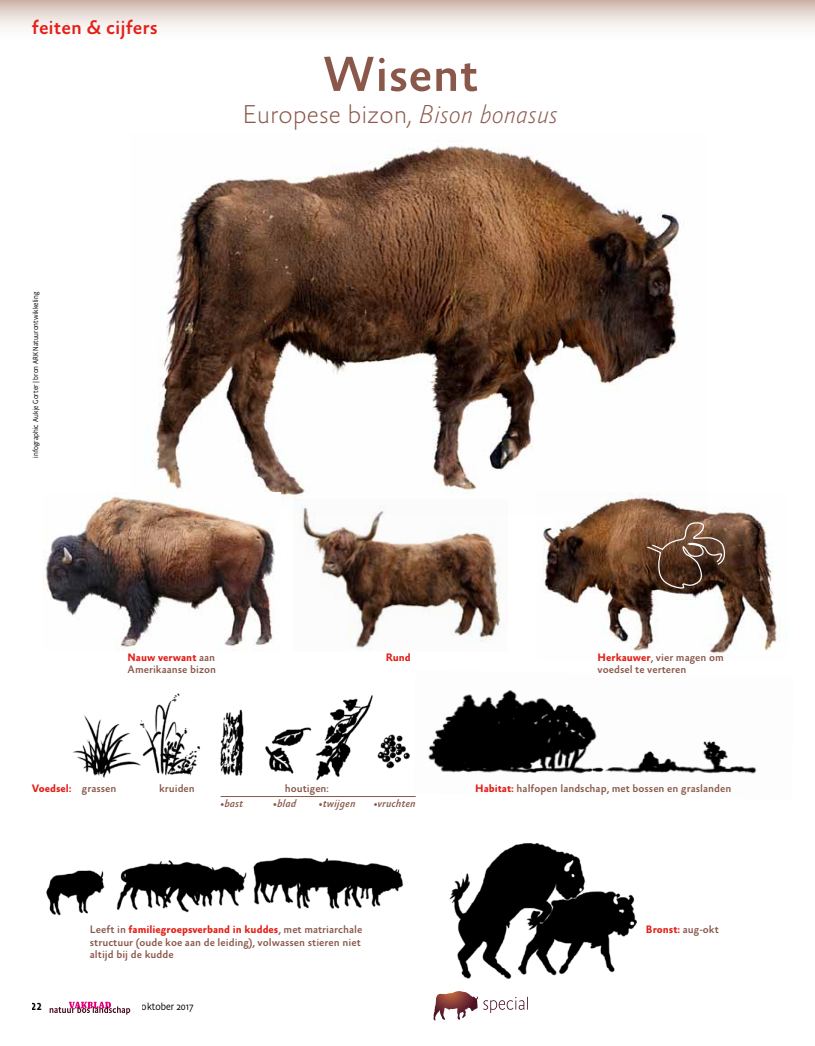
<style>
.page{position:relative;width:815px;height:1046px;background:#fff}
.page>*{position:absolute;margin:0;border:0;box-sizing:border-box;transform-origin:0 0}
.t1{font:500 50px "Absara Sans";color:#8a584b}
.t2{font:100 26.25px "Absara Sans";color:#8a584b}
.t3{font:500 20px "Absara Sans TF";color:#e32119}
.t4{font:500 11px/12.5px "Absara Sans";color:#8a584b}
.t5{font:italic 500 11px "Absara Sans";color:#8a584b}
.t6{font:700 11px "Absara Sans";color:#e32119}
.t7{font:300 10.38px "Absara Sans Head";color:#000}
.t8{font:500 10.38px "Absara Sans TF Head";color:#000}
.t9{font:300 7.5px "Absara Sans LF Head";color:#000}
.s1{font-style:italic}
.s2{font-weight:700;color:#e32119}
.s3{font-weight:500;color:#8a584b}
</style>
<div class="page">
<img style="left:543px;top:508px;width:244px;height:147px">
<svg style="left:0;top:0;width:815px;height:28px;background:#e5d8d2"></svg>
<img style="left:152px;top:141px;width:555px;height:372px">
<img style="left:293px;top:498px;width:215px;height:151px">
<img style="left:45px;top:492px;width:235px;height:159px">
<hr style="left:221px;top:796px;width:195px;height:1px;background:#8a584b">
<svg style="left:646px;top:520px;width:81px;height:69px;background:#684a38"></svg>
<img style="left:449px;top:843px;width:188px;height:136px">
<img style="left:46px;top:857px;width:358px;height:59px">
<img style="left:72px;top:693px;width:338px;height:88px">
<img style="left:415px;top:690px;width:342px;height:107px">
<svg style="left:50px;top:1001px;width:80px;height:13px"></svg>
<svg style="left:433px;top:991px;width:26px;height:29px"></svg>
<svg style="left:483px;top:996px;width:45px;height:16px"></svg>
<h3 class="t3" style="left:32px;top:17px;width:127px">feiten &amp; cijfers</h3>
<p class="t9" style="left:31px;top:457px;width:167px;rotate:-90deg">infographic Aukje Gorter | bron ARK Natuurontwikkeling</p>
<h1 class="t1" style="left:322px;top:48px;width:157px">Wisent</h1>
<h2 class="t2" style="left:243px;top:101px;width:317px">Europese bizon, <span class="s1">Bison bonasus</span></h2>
<p class="t4" style="left:128px;top:651px;width:90px"><span class="s2">Nauw verwant</span> aan<br>Amerikaanse bizon</p>
<p class="t6" style="left:386px;top:651px;width:27px">Rund</p>
<p class="t4" style="left:598px;top:651px;width:128px"><span class="s2">Herkauwer</span>, vier magen om voedsel te verteren</p>
<p class="t6" style="left:32px;top:782px;width:41px">Voedsel:</p>
<p class="t4" style="left:475px;top:782px;width:258px"><span class="s2">Habitat:</span> halfopen landschap, met bossen en graslanden</p>
<p class="t4" style="left:82px;top:782px;width:36px">grassen</p>
<p class="t4" style="left:159px;top:782px;width:37px">kruiden</p>
<p class="t4" style="left:285px;top:782px;width:46px">houtigen:</p>
<p class="t5" style="left:221px;top:797px;width:24px">•bast</p>
<p class="t5" style="left:273px;top:797px;width:24px">•blad</p>
<p class="t5" style="left:319px;top:797px;width:38px">•twijgen</p>
<p class="t5" style="left:374px;top:797px;width:43px">•vruchten</p>
<p class="t4" style="left:90px;top:923px;width:274px">Leeft in <span class="s2">familiegroepsverband in kuddes</span>, met matriarchale structuur (oude koe aan de leiding), volwassen stieren niet altijd bij de kudde</p>
<p class="t6" style="left:646px;top:923px;width:74px">Bronst: <span class="s3">aug-okt</span></p>
<p class="t8" style="left:32px;top:999px;width:11px">22</p>
<p class="t7" style="left:142px;top:999px;width:53px">oktober 2017</p>
</div>
